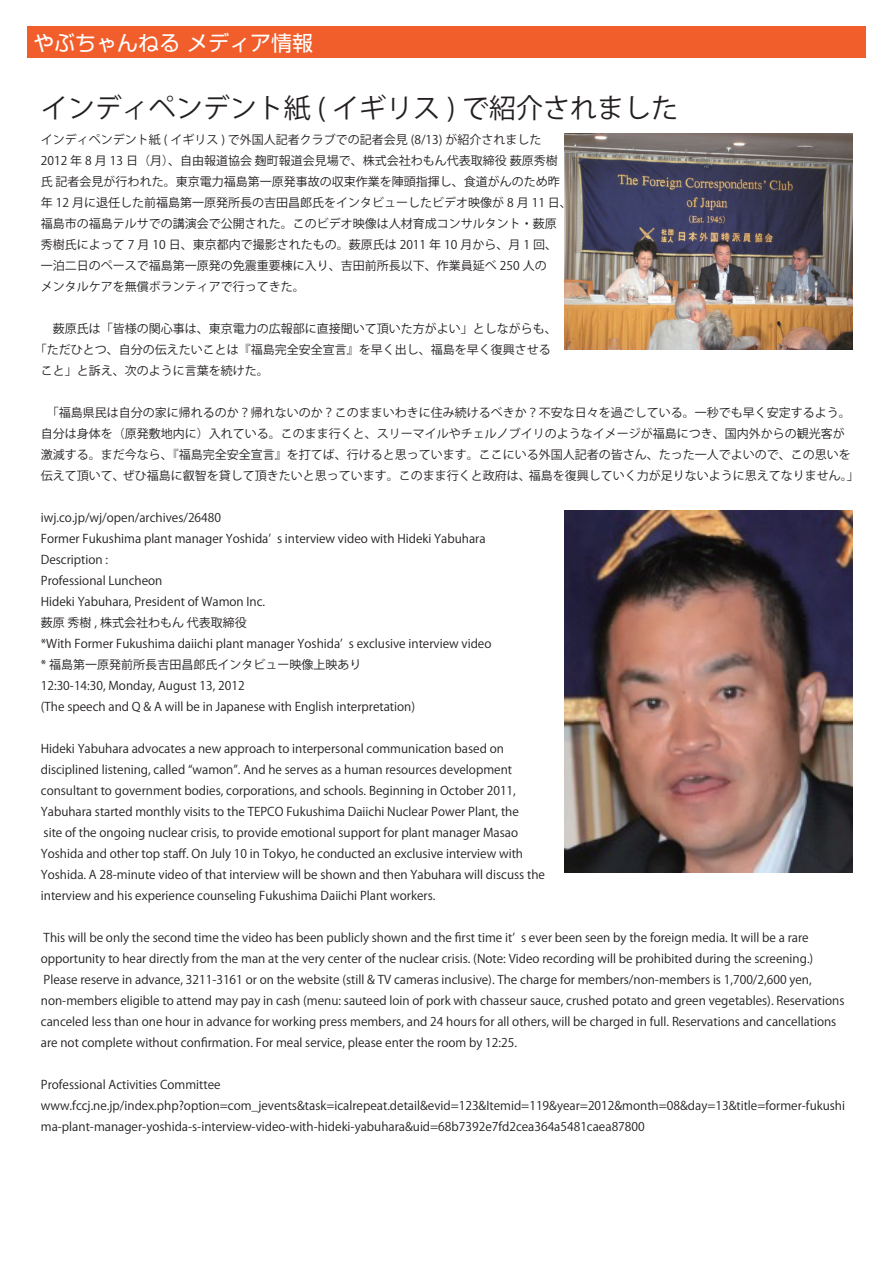
<style>
.page{position:relative;width:893px;height:1263px;background:#fff}
.page>*{position:absolute;margin:0;border:0;box-sizing:border-box;transform-origin:0 0}
.t1{font:27px "Koz Go Pro";color:#231f20}
.t2{font:21px "Shin Go Pro";color:#fff}
.t3{font:12px/21px "Koz Go Pro";color:#231f20}
</style>
<div class="page">
<div style="left:27px;top:27px;width:839px;height:31px;background:#f15e2b"></div>
<img style="left:565px;top:133px;width:288px;height:216px">
<img style="left:565px;top:511px;width:288px;height:361px">
<h2 class="t2" style="left:33px;top:26px;width:281px">やぶちゃんねる メディア情報</h2>
<h1 class="t1" style="left:41px;top:91px;width:639px">インディペンデント紙 ( イギリス ) で紹介されました</h1>
<p class="t3" style="left:41px;top:129px;width:533px">インディペンデント紙 ( イギリス ) で外国人記者クラブでの記者会見 (8/13) が紹介されました<br>2012 年 8 月 13 日（月）、自由報道協会 麹町報道会見場で、株式会社わもん代表取締役 薮原秀樹氏 記者会見が行われた。東京電力福島第一原発事故の収束作業を陣頭指揮し、食道がんのため昨年 12 月に退任した前福島第一原発所長の吉田昌郎氏をインタビューしたビデオ映像が 8 月 11 日、福島市の福島テルサでの講演会で公開された。このビデオ映像は人材育成コンサルタント・薮原<br>秀樹氏によって 7 月 10 日、東京都内で撮影されたもの。薮原氏は 2011 年 10 月から、月 1 回、一泊二日のペースで福島第一原発の免震重要棟に入り、吉田前所長以下、作業員延べ 250 人の<br>メンタルケアを無償ボランティアで行ってきた。</p>
<p class="t3" style="left:41px;top:318px;width:517px">　薮原氏は「皆様の関心事は、東京電力の広報部に直接聞いて頂いた方がよい」としながらも、</p>
<p class="t3" style="left:35px;top:339px;width:517px">「ただひとつ、自分の伝えたいことは『福島完全安全宣言』を早く出し、福島を早く復興させる</p>
<p class="t3" style="left:41px;top:360px;width:229px">こと」と訴え、次のように言葉を続けた。</p>
<p class="t3" style="left:41px;top:402px;width:819px">　「福島県民は自分の家に帰れるのか？帰れないのか？このままいわきに住み続けるべきか？不安な日々を過ごしている。一秒でも早く安定するよう。自分は身体を（原発敷地内に）入れている。このまま行くと、スリーマイルやチェルノブイリのようなイメージが福島につき、国内外からの観光客が激減する。まだ今なら、『福島完全安全宣言』を打てば、行けると思っています。ここにいる外国人記者の皆さん、たった一人でよいので、この思いを伝えて頂いて、ぜひ福島に叡智を貸して頂きたいと思っています。このまま行くと政府は、福島を復興していく力が足りないように思えてなりません。」</p>
<p class="t3" style="left:41px;top:507px;width:452px">iwj.co.jp/wj/open/archives/26480<br>Former Fukushima plant manager Yoshidaʼ s interview video with Hideki Yabuhara Description :<br>Professional Luncheon<br>Hideki Yabuhara, President of Wamon Inc.<br>薮原 秀樹 , 株式会社わもん 代表取締役<br>*With Former Fukushima daiichi plant manager Yoshidaʼ s exclusive interview video * 福島第一原発前所長吉田昌郎氏インタビュー映像上映あり<br>12:30-14:30, Monday, August 13, 2012<br>(The speech and Q &amp; A will be in Japanese with English interpretation)</p>
<p class="t3" style="left:41px;top:738px;width:506px">Hideki Yabuhara advocates a new approach to interpersonal communication based on disciplined listening, called “wamon”. And he serves as a human resources development consultant to government bodies, corporations, and schools. Beginning in October 2011, Yabuhara started monthly visits to the TEPCO Fukushima Daiichi Nuclear Power Plant, the<br>site of the ongoing nuclear crisis, to provide emotional support for plant manager Masao Yoshida and other top staff. On July 10 in Tokyo, he conducted an exclusive interview with Yoshida. A 28-minute video of that interview will be shown and then Yabuhara will discuss the interview and his experience counseling Fukushima Daiichi Plant workers.</p>
<p class="t3" style="left:41px;top:927px;width:805px">This will be only the second time the video has been publicly shown and the first time itʼ s ever been seen by the foreign media. It will be a rare opportunity to hear directly from the man at the very center of the nuclear crisis. (Note: Video recording will be prohibited during the screening.)<br>Please reserve in advance, 3211-3161 or on the website (still &amp; TV cameras inclusive). The charge for members/non-members is 1,700/2,600 yen, non-members eligible to attend may pay in cash (menu: sauteed loin of pork with chasseur sauce, crushed potato and green vegetables). Reservations canceled less than one hour in advance for working press members, and 24 hours for all others, will be charged in full. Reservations and cancellations are not complete without confirmation. For meal service, please enter the room by 12:25.</p>
<p class="t3" style="left:41px;top:1074px;width:806px">Professional Activities Committee www.fccj.ne.jp/index.php?option=com_jevents&amp;task=icalrepeat.detail&amp;evid=123&amp;Itemid=119&amp;year=2012&amp;month=08&amp;day=13&amp;title=former-fukushi ma-plant-manager-yoshida-s-interview-video-with-hideki-yabuhara&amp;uid=68b7392e7fd2cea364a5481caea87800</p>
</div>
